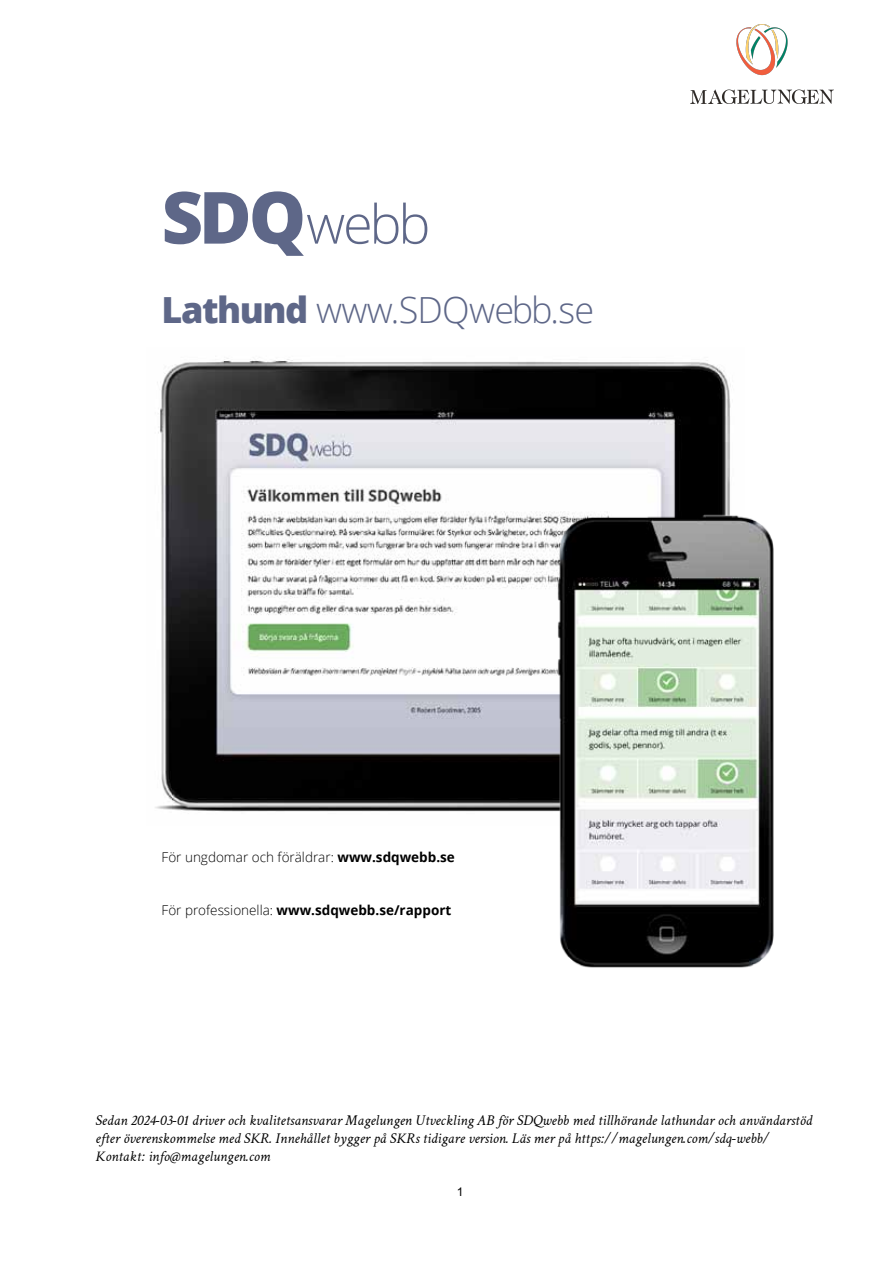
<style>
.page{position:relative;width:893px;height:1263px;background:#fff}
.page>*{position:absolute;margin:0;border:0;box-sizing:border-box;transform-origin:0 0}
.t1{font:300 54px "Open Sans";color:#5e6788}
.t2{font:300 36px "Open Sans";letter-spacing:-.02em;color:#5e6788}
.t3{font:italic 15px/18px "Crimson Text";color:#000}
.t4{font:700 13.5px "Open Sans";color:#000}
.t5{font:300 13.5px "Open Sans";color:#000}
.t6{font:12px "Arial";color:#000}
.s1{font-weight:800;font-size:72px}
.s2{font-weight:800}
.s3{font-weight:700}
.s4{font-weight:300}
</style>
<div class="page">
<img style="left:155px;top:358px;width:576px;height:454px">
<img style="left:542px;top:508px;width:232px;height:460px">
<img style="left:690px;top:24px;width:144px;height:80px">
<h1 class="t1" style="left:162px;top:187px;width:270px"><span class="s1">SDQ</span>webb</h1>
<h2 class="t2" style="left:162px;top:285px;width:434px"><span class="s2">Lathund</span> www.SDQwebb.se</h2>
<p class="t5" style="left:162px;top:847px;width:295px">För ungdomar och föräldrar: <span class="s3">www.sdqwebb.se</span></p>
<p class="t4" style="left:162px;top:900px;width:291px"><span class="s4">För professionella:</span> www.sdqwebb.se/rapport</p>
<p class="t3" style="left:96px;top:1110px;width:718px">Sedan 2024-03-01 driver och kvalitetsansvarar Magelungen Utveckling AB för SDQwebb med tillhörande lathundar och användarstöd efter överenskommelse med SKR. Innehållet bygger på SKRs tidigare version. Läs mer på https://magelungen.com/sdq-webb/<br>Kontakt: info@magelungen.com</p>
<p class="t6" style="left:457px;top:1183px;width:8px">1</p>
</div>
